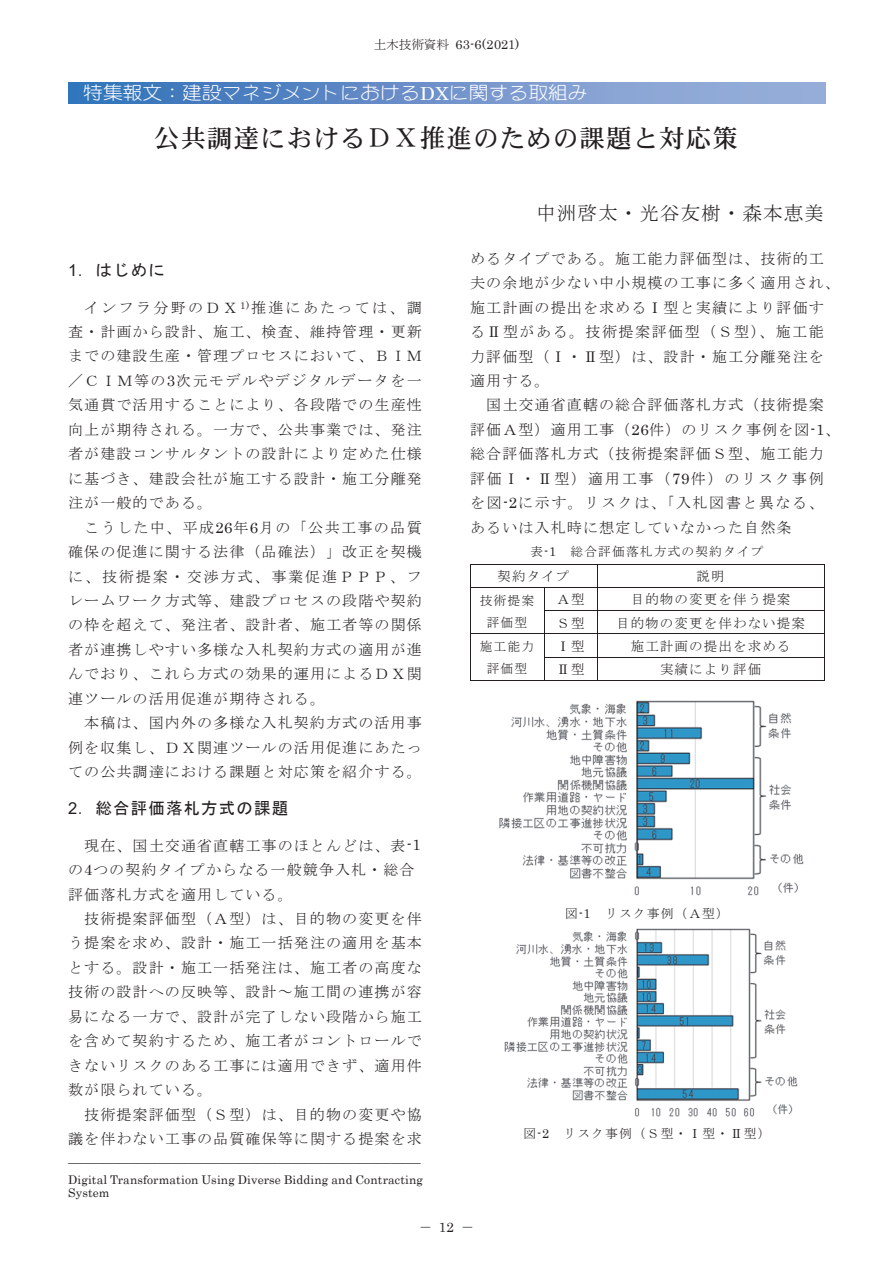
<style>
.page{position:relative;width:893px;height:1263px;background:#fff}
.page>*{position:absolute;margin:0;border:0;box-sizing:border-box;transform-origin:0 0}
.t1{font:25.5px "DFHS Mincho W5 WIN RKSJ H";letter-spacing:.045em;color:#231f20}
.t2{font:19.5px "MS Mincho";letter-spacing:.055em;color:#231f20}
.t3{font:18px "DF Maru Gothic Lt WIN RKSJ H";color:#fff;scale:1.1 1}
.t4{font:16.5px "MS Gothic";letter-spacing:.07em;color:#231f20}
.t5{font:15px/24.5px "MS Mincho";letter-spacing:.07em;color:#231f20;text-align:justify}
.t6{font:13.5px "MS Mincho";letter-spacing:.08em;color:#231f20}
.t7{font:12.75px/22.5px "MS Mincho";letter-spacing:.085em;color:#231f20;text-align:center}
.t8{font:12.75px "Century";color:#231f20}
.t9{font:12px/13.5px "Century";letter-spacing:.01em;color:#231f20}
.s1{font-family:"MS Mincho"}
.s2{font-family:"Century"}
.s3{font-family:"Arial"}
</style>
<div class="page">
<img style="left:68px;top:82px;width:757px;height:21px">
<hr style="left:470px;top:564px;width:128px;height:1px;background:#231f20">
<hr style="left:598px;top:564px;width:226px;height:1px;background:#231f20">
<hr style="left:470px;top:587px;width:128px;height:1px;background:#231f20">
<hr style="left:598px;top:587px;width:226px;height:1px;background:#231f20">
<hr style="left:544px;top:610px;width:54px;height:1px;background:#231f20">
<hr style="left:598px;top:610px;width:226px;height:1px;background:#231f20">
<hr style="left:470px;top:634px;width:128px;height:1px;background:#231f20">
<hr style="left:598px;top:634px;width:226px;height:1px;background:#231f20">
<hr style="left:544px;top:657px;width:54px;height:1px;background:#231f20">
<hr style="left:598px;top:657px;width:226px;height:1px;background:#231f20">
<svg style="left:470px;top:565px;width:1px;height:115px"></svg>
<hr style="left:470px;top:680px;width:74px;height:1px;background:#231f20">
<svg style="left:544px;top:588px;width:1px;height:93px"></svg>
<hr style="left:545px;top:680px;width:52px;height:1px;background:#231f20">
<svg style="left:597px;top:565px;width:1px;height:116px"></svg>
<hr style="left:598px;top:680px;width:226px;height:1px;background:#231f20">
<svg style="left:824px;top:564px;width:1px;height:117px"></svg>
<img style="left:499px;top:700px;width:305px;height:196px">
<img style="left:504px;top:928px;width:294px;height:189px">
<p class="t8" style="left:373px;top:34px;width:148px"><span class="s1">土木技術資料</span> 63-6(2021)</p>
<p class="t8" style="left:452px;top:35px;width:68px">63-6<span class="s1">(</span>2021<span class="s1">)</span></p>
<p class="t3" style="left:83px;top:84px;width:460px">特集報文：建設マネジメントにおける<span class="s2">DX</span>に関する取組み</p>
<h1 class="t1" style="left:154px;top:125px;width:586px">公共調達におけるＤＸ推進のための課題と対応策</h1>
<p class="t4" style="left:68px;top:262px;width:105px"><span class="s3">1</span>．はじめに<sup>1</sup></p>
<p class="t5" style="left:68px;top:295px;width:355px;text-indent:16px">インフラ分野のＤＸ<sup>1)</sup>推進にあたっては、調査・計画から設計、施工、検査、維持管理・更新までの建設生産・管理プロセスにおいて、ＢＩＭ／ＣＩＭ等の<span class="s2">3</span>次元モデルやデジタルデータを一気通貫で活用することにより、各段階での生産性向上が期待される。一方で、公共事業では、発注者が建設コンサルタントの設計により定めた仕様に基づき、建設会社が施工する設計・施工分離発注が一般的である。</p>
<p class="t5" style="left:68px;top:515px;width:355px;text-indent:16px">こうした中、平成<span class="s2">26</span>年<span class="s2">6</span>月の「公共工事の品質確保の促進に関する法律（品確法）」改正を契機に、技術提案・交渉方式、事業促進ＰＰＰ、フレームワーク方式等、建設プロセスの段階や契約の枠を超えて、発注者、設計者、施工者等の関係者が連携しやすい多様な入札契約方式の適用が進んでおり、これら方式の効果的運用によるＤＸ関連ツールの活用促進が期待される。</p>
<p class="t5" style="left:68px;top:711px;width:355px;text-indent:16px">本稿は、国内外の多様な入札契約方式の活用事例を収集し、ＤＸ関連ツールの活用促進にあたっての公共調達における課題と対応策を紹介する。</p>
<p class="t4" style="left:68px;top:800px;width:222px"><span class="s3">2</span>．総合評価落札方式の課題</p>
<p class="t5" style="left:68px;top:833px;width:354px;text-align:left;text-indent:16px">現在、国土交通省直轄工事のほとんどは、表<span class="s2">-1</span>の<span class="s2">4</span>つの契約タイプからなる一般競争入札・総合評価落札方式を適用している。</p>
<p class="t5" style="left:68px;top:906px;width:355px;text-indent:16px">技術提案評価型（Ａ型）は、目的物の変更を伴う提案を求め、設計・施工一括発注の適用を基本とする。設計・施工一括発注は、施工者の高度な技術の設計への反映等、設計～施工間の連携が容易になる一方で、設計が完了しない段階から施工を含めて契約するため、施工者がコントロールできないリスクのある工事には適用できず、適用件数が限られている。</p>
<p class="t5" style="left:68px;top:1102px;width:355px;text-indent:16px">技術提案評価型（Ｓ型）は、目的物の変更や協議を伴わない工事の品質確保等に関する提案を求────────────────────────</p>
<p class="t9" style="left:68px;top:1171px;width:356px">Digital Transformation Using Diverse Bidding and Contracting<br>System</p>
<h2 class="t2" style="left:536px;top:203px;width:289px">中洲啓太・光谷友樹・森本恵美</h2>
<p class="t5" style="left:470px;top:246px;width:371px;text-align:left">めるタイプである。施工能力評価型は、技術的工夫の余地が少ない中小規模の工事に多く適用され、施工計画の提出を求めるⅠ型と実績により評価するⅡ型がある。技術提案評価型（Ｓ型）、施工能力評価型（Ⅰ・Ⅱ型）は、設計・施工分離発注を適用する。</p>
<p class="t5" style="left:470px;top:393px;width:371px;text-align:left;text-indent:16px">国土交通省直轄の総合評価落札方式（技術提案評価Ａ型）適用工事（<span class="s2">26</span>件）のリスク事例を図<span class="s2">-1</span>、総合評価落札方式（技術提案評価Ｓ型、施工能力評価Ⅰ・Ⅱ型）適用工事（<span class="s2">79</span>件）のリスク事例を図<span class="s2">-2</span>に示す。リスクは、「入札図書と異なる、あるいは入札時に想定していなかった自然条</p>
<p class="t7" style="left:530px;top:540px;width:235px">表<span class="s2">-1</span> 総合評価落札方式の契約タイプ</p>
<p class="t6" style="left:497px;top:569px;width:73px">契約タイプ</p>
<p class="t6" style="left:697px;top:569px;width:30px">説明</p>
<p class="t7" style="left:480px;top:589px;width:56px">技術提案評価型</p>
<p class="t6" style="left:557px;top:593px;width:30px">Ａ型</p>
<p class="t6" style="left:631px;top:593px;width:161px">目的物の変更を伴う提案</p>
<p class="t6" style="left:557px;top:616px;width:30px">Ｓ型</p>
<p class="t6" style="left:616px;top:616px;width:190px">目的物の変更を伴わない提案</p>
<p class="t7" style="left:480px;top:635px;width:56px">施工能力評価型</p>
<p class="t6" style="left:557px;top:639px;width:30px">Ⅰ型</p>
<p class="t6" style="left:631px;top:639px;width:161px">施工計画の提出を求める</p>
<p class="t6" style="left:557px;top:663px;width:30px">Ⅱ型</p>
<p class="t6" style="left:660px;top:663px;width:103px">実績により評価</p>
<p class="t7" style="left:565px;top:902px;width:165px">図<span class="s2">-1</span> リスク事例（Ａ型）</p>
<p class="t7" style="left:523px;top:1122px;width:249px">図<span class="s2">-2</span> リスク事例（Ｓ型・Ⅰ型・Ⅱ型）</p>
<p class="t6" style="left:419px;top:1220px;width:57px">－ <span class="s2">12</span> －</p>
</div>
